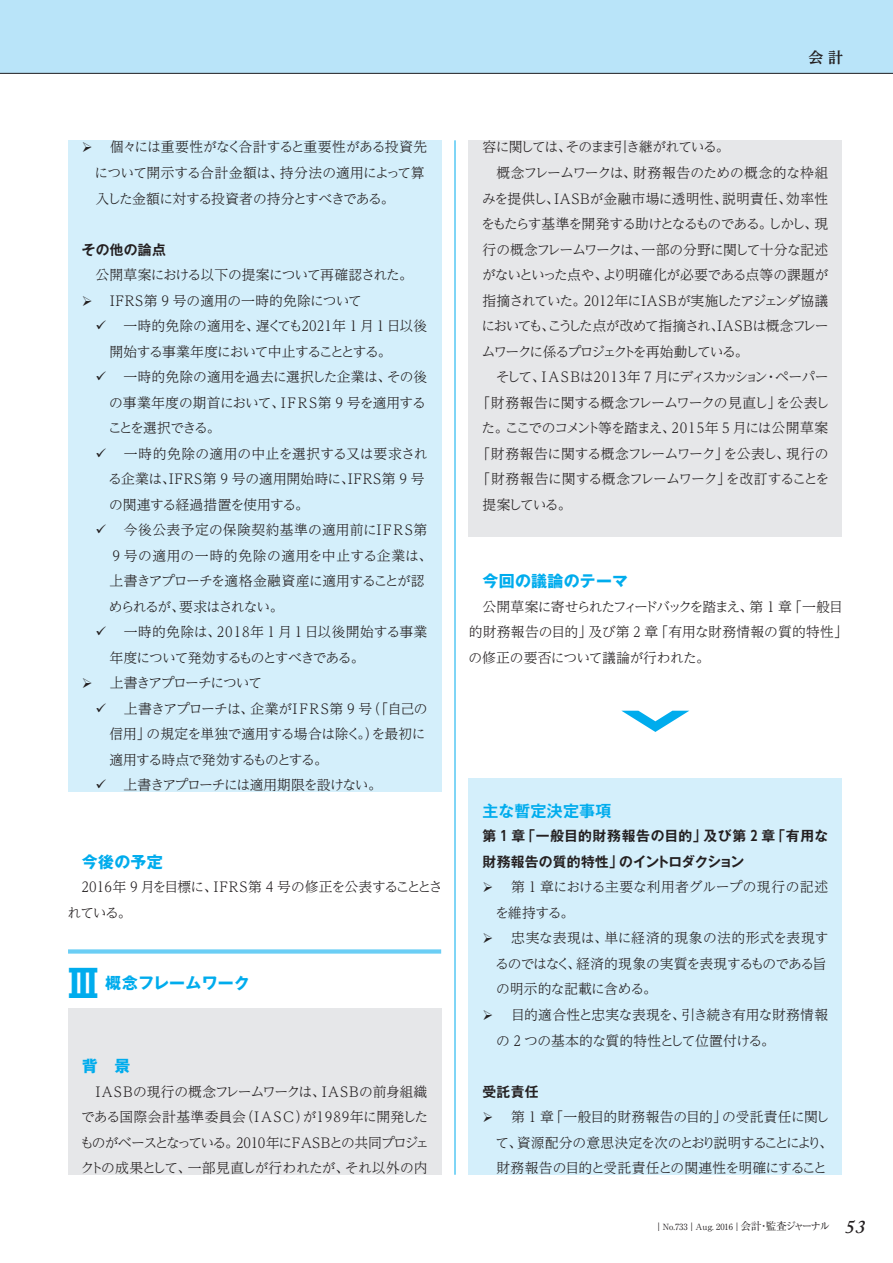
<style>
.page{position:relative;width:893px;height:1263px;background:#fff}
.page>*{position:absolute;margin:0;border:0;box-sizing:border-box;transform-origin:0 0}
.t1{font:700 38.25px "Gothic MB101 Pro";color:#00aced}
.t2{font:700 15.9px "Gothic MB101 Pro";letter-spacing:.015em;color:#00aced}
.t3{font:700 15.9px "Gothic MB101 Pro De";letter-spacing:.02em;color:#00aced}
.t4{font:700 14.85px "UD Reimin Pr 6 N";color:#231f20}
.t5{font:300 13.8px/25.5px "UD Reimin Pr 6 N";letter-spacing:-.04em;color:#231f20}
.t6{font:300 13.8px "UD Reimin Pr 6 N";letter-spacing:-.075em;color:#231f20}
.t7{font:300 13.8px/25.5px "UD Reimin Pr 6 N";letter-spacing:-.005em;color:#231f20}
.t8{font:300 13.8px/25.5px "UD Reimin Pr 6 N";letter-spacing:-.015em;color:#231f20}
.t9{font:300 13.8px "UD Reimin Pr 6 N";letter-spacing:-.1em;color:#231f20}
.t10{font:700 13.8px/25.5px "Gothic MB101 Pro De";letter-spacing:.015em;color:#231f20}
.t11{font:300 13.8px "UD Reimin Pr 6 N";letter-spacing:.015em;color:#231f20}
.t12{font:300 13.8px "UD Reimin Pr 6 N";letter-spacing:.03em;color:#231f20}
.t13{font:300 13.8px "UD Reimin Pr 6 N";letter-spacing:-.09em;color:#231f20}
.t14{font:300 13.8px/25.5px "UD Reimin Pr 6 N";letter-spacing:-.065em;color:#231f20}
.t15{font:300 13.8px "UD Reimin Pr 6 N";letter-spacing:-.125em;color:#231f20}
.t16{font:300 13.8px "UD Reimin Pr 6 N";letter-spacing:-.135em;color:#231f20}
.t17{font:300 13.8px "UD Reimin Pr 6 N";letter-spacing:.025em;color:#231f20}
.t18{font:300 13.8px "UD Reimin Pr 6 N";color:#231f20}
.t19{font:300 13.8px "UD Reimin Pr 6 N";letter-spacing:.005em;color:#231f20}
.t20{font:300 13.8px "UD Reimin Pr 6 N";letter-spacing:-.08em;color:#231f20}
.t21{font:300 13.8px "UD Reimin Pr 6 N";letter-spacing:-.085em;color:#231f20}
.t22{font:300 13.8px "UD Reimin Pr 6 N";letter-spacing:-.02em;color:#231f20}
.t23{font:8.55px "Ryumin Pr 6 N";color:#231f20}
.s1{font-family:"UD Shin Go Pr 6 N De"}
.s2{font-size:10.65px}
.s3{font-family:"Adobe Caslon Pro";font-weight:600;font-style:italic;font-size:19.2px}
</style>
<div class="page">
<div style="left:68px;top:1008px;width:373px;height:167px;background:#e6e7e9"></div>
<div style="left:68px;top:140px;width:373px;height:652px;background:#d4effb"></div>
<div style="left:469px;top:778px;width:373px;height:397px;background:#d4effb"></div>
<div style="left:469px;top:140px;width:373px;height:397px;background:#e6e7e9"></div>
<div style="left:68px;top:949px;width:373px;height:5px;background:#6bcef5"></div>
<svg style="left:622px;top:711px;width:67px;height:21px"></svg>
<div style="left:0;top:0;width:893px;height:73px;background:#b9e4f9"></div>
<hr style="left:0;top:73px;width:893px;height:1px;background:#231f20">
<hr style="left:455px;top:140px;width:1px;height:1035px;background:#00aced">
<p class="t4" style="left:808px;top:45px;width:36px">会計</p>
<p class="t5" style="left:95px;top:134px;width:334px;text-indent:-13px">➢ 　個々には重要性がなく合計すると重要性がある投資先について開示する合計金額は、持分法の適用によって算入した金額に対する投資者の持分とすべきである。</p>
<p class="t10" style="left:82px;top:235px;width:86px">その他の論点</p>
<p class="t7" style="left:82px;top:262px;width:333px;text-indent:14px">公開草案における以下の提案について再確認された。➢ 　IFRS第 9 号の適用の一時的免除について</p>
<p class="t7" style="left:96px;top:313px;width:333px">✓ 　一時的免除の適用を、遅くても2021年 1 月 1 日以後</p>
<p class="t6" style="left:109px;top:340px;width:284px">開始する事業年度において中止することとする。</p>
<p class="t7" style="left:96px;top:364px;width:333px">✓ 　一時的免除の適用を過去に選択した企業は、その後</p>
<p class="t18" style="left:109px;top:391px;width:318px">の事業年度の期首において、IFRS第 9 号を適用する</p>
<p class="t15" style="left:108px;top:417px;width:114px">ことを選択できる。</p>
<p class="t19" style="left:96px;top:442px;width:334px">✓ 　一時的免除の適用の中止を選択する又は要求され</p>
<p class="t11" style="left:108px;top:468px;width:318px">る企業は、IFRS第 9 号の適用開始時に、IFRS第 9 号</p>
<p class="t22" style="left:109px;top:493px;width:201px">の関連する経過措置を使用する。</p>
<p class="t12" style="left:96px;top:519px;width:333px">✓ 　今後公表予定の保険契約基準の適用前にIFRS第</p>
<p class="t12" style="left:113px;top:544px;width:321px">9 号の適用の一時的免除の適用を中止する企業は、</p>
<p class="t5" style="left:109px;top:568px;width:317px">上書きアプローチを適格金融資産に適用することが認</p>
<p class="t9" style="left:109px;top:595px;width:176px">められるが、要求はされない。</p>
<p class="t17" style="left:96px;top:621px;width:333px">✓ 　一時的免除は、2018年 1 月 1 日以後開始する事業</p>
<p class="t21" style="left:109px;top:646px;width:257px">年度について発効するものとすべきである。</p>
<p class="t13" style="left:82px;top:672px;width:182px">➢ 　上書きアプローチについて</p>
<p class="t5" style="left:96px;top:695px;width:334px">✓ 　上書きアプローチは、企業がIFRS第 9 号（「自己の</p>
<p class="t5" style="left:109px;top:721px;width:318px">信用」の規定を単独で適用する場合は除く。）を最初に</p>
<p class="t6" style="left:109px;top:748px;width:220px">適用する時点で発効するものとする。</p>
<p class="t20" style="left:96px;top:774px;width:288px">✓ 　上書きアプローチには適用期限を設けない。</p>
<p class="t2" style="left:82px;top:848px;width:82px">今後の予定</p>
<p class="t14" style="left:68px;top:874px;width:376px;text-indent:14px">2016年 9 月を目標に、IFRS第 4 号の修正を公表することとされている。</p>
<h1 class="t1" style="left:64px;top:952px;width:40px">Ⅲ</h1>
<p class="t2" style="left:105px;top:970px;width:146px">概念フレームワーク</p>
<p class="t2" style="left:82px;top:1052px;width:50px">背　景</p>
<p class="t5" style="left:80px;top:1078px;width:351px;text-indent:16px">IASBの現行の概念フレームワークは、IASBの前身組織である国際会計基準委員会（IASC）が1989年に開発したものがベースとなっている。2010年にFASBとの共同プロジェクトの成果として、一部見直しが行われたが、それ以外の内</p>
<p class="t9" style="left:483px;top:136px;width:249px">容に関しては、そのまま引き継がれている。</p>
<p class="t5" style="left:496px;top:160px;width:333px">概念フレームワークは、財務報告のための概念的な枠組</p>
<p class="t11" style="left:482px;top:187px;width:347px">みを提供し、IASBが金融市場に透明性、説明責任、効率性</p>
<p class="t9" style="left:481px;top:213px;width:348px">をもたらす基準を開発する助けとなるものである。しかし、現</p>
<p class="t5" style="left:483px;top:236px;width:347px">行の概念フレームワークは、一部の分野に関して十分な記述</p>
<p class="t5" style="left:482px;top:262px;width:348px">がないといった点や、より明確化が必要である点等の課題が</p>
<p class="t6" style="left:483px;top:289px;width:347px">指摘されていた。2012年にIASBが実施したアジェンダ協議</p>
<p class="t6" style="left:482px;top:315px;width:349px">においても、こうした点が改めて指摘され、IASBは概念フレー</p>
<p class="t15" style="left:482px;top:340px;width:268px">ムワークに係るプロジェクトを再始動している。</p>
<p class="t16" style="left:496px;top:366px;width:334px">そして、I A S Bは2 0 1 3年 7 月にディスカッション・ペーパー</p>
<p class="t5" style="left:477px;top:389px;width:354px">「財務報告に関する概念フレームワークの見直し」を公表し</p>
<p class="t13" style="left:482px;top:417px;width:348px">た。ここでのコメント等を踏まえ、2 0 1 5年 5 月には公開草案</p>
<p class="t5" style="left:477px;top:440px;width:353px">「財務報告に関する概念フレームワーク」を公表し、現行の</p>
<p class="t5" style="left:477px;top:466px;width:354px">「財務報告に関する概念フレームワーク」を改訂することを</p>
<p class="t5" style="left:483px;top:491px;width:90px">提案している。</p>
<p class="t2" style="left:483px;top:568px;width:147px">今回の議論のテーマ</p>
<p class="t5" style="left:468px;top:593px;width:381px;text-indent:14px">公開草案に寄せられたフィードバックを踏まえ、第 1 章「一般目的財務報告の目的」及び第 2 章「有用な財務情報の質的特性」の修正の要否について議論が行われた。</p>
<p class="t3" style="left:483px;top:797px;width:130px">主な暫定決定事項</p>
<p class="t10" style="left:483px;top:822px;width:347px">第 <span class="s1">1</span> 章「一般目的財務報告の目的」及び第 <span class="s1">2</span> 章「有用な財務報告の質的特性」のイントロダクション</p>
<p class="t8" style="left:495px;top:874px;width:335px;text-indent:-13px">➢ 第 1 章における主要な利用者グループの現行の記述を維持する。</p>
<p class="t8" style="left:495px;top:925px;width:335px;text-indent:-13px">➢ 忠実な表現は、単に経済的現象の法的形式を表現するのではなく、経済的現象の実質を表現するものである旨の明示的な記載に含める。</p>
<p class="t5" style="left:496px;top:1001px;width:334px;text-indent:-14px">➢ 目的適合性と忠実な表現を、引き続き有用な財務情報の 2 つの基本的な質的特性として位置付ける。</p>
<p class="t10" style="left:483px;top:1077px;width:58px">受託責任</p>
<p class="t5" style="left:495px;top:1103px;width:339px;text-indent:-13px">➢ 第 1 章「一般目的財務報告の目的」の受託責任に関して、資源配分の意思決定を次のとおり説明することにより、財務報告の目的と受託責任との関連性を明確にすること</p>
<p class="t23" style="left:655px;top:1220px;width:212px">｜No.733｜Aug. 2016｜<span class="s2">会計・監査ジャーナル</span> <span class="s3">53</span></p>
</div>
